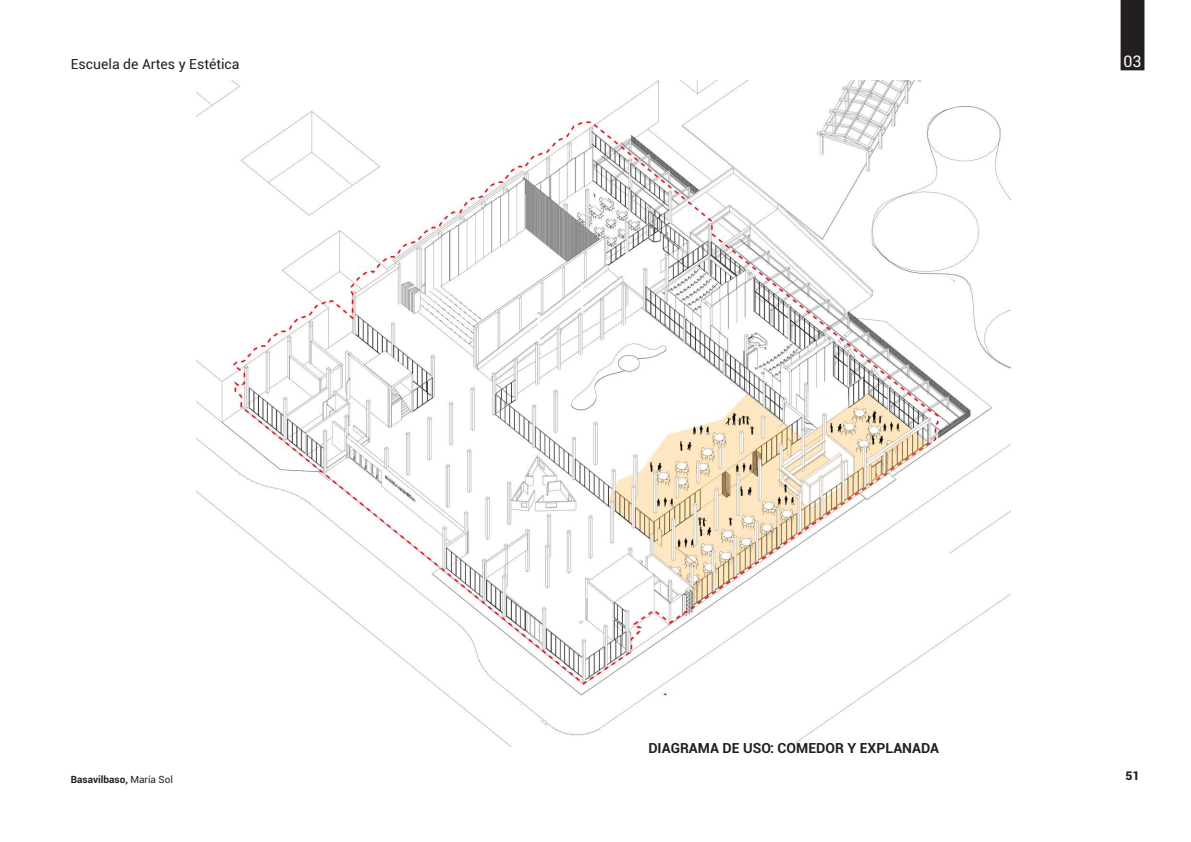
<style>
.page{position:relative;width:1191px;height:842px;background:#fff}
.page>*{position:absolute;margin:0;border:0;box-sizing:border-box;transform-origin:0 0}
.t1{font:16px "Roboto";color:#fff}
.t2{font:700 14px "Roboto";color:#231f20}
.t3{font:14px "Roboto";color:#231f20}
.t4{font:900 12px "Roboto";color:#231f20}
.t5{font:700 10px "Roboto";color:#231f20}
.s1{font-weight:400}
</style>
<div class="page">
<div style="left:1121px;top:0;width:23px;height:70px;background:#231f20"></div>
<div style="left:1120px;top:0;width:24px;height:70px;border:1px solid #231f20"></div>
<img style="left:196px;top:80px;width:814px;height:667px">
<p class="t3" style="left:71px;top:55px;width:170px">Escuela de Artes y Estética</p>
<p class="t5" style="left:71px;top:772px;width:104px">Basavilbaso, <span class="s1">María Sol</span></p>
<p class="t1" style="left:1123px;top:50px;width:19px">03</p>
<p class="t2" style="left:648px;top:738px;width:292px">DIAGRAMA DE USO: COMEDOR Y EXPLANADA</p>
<p class="t4" style="left:1125px;top:767px;width:15px">51</p>
</div>
